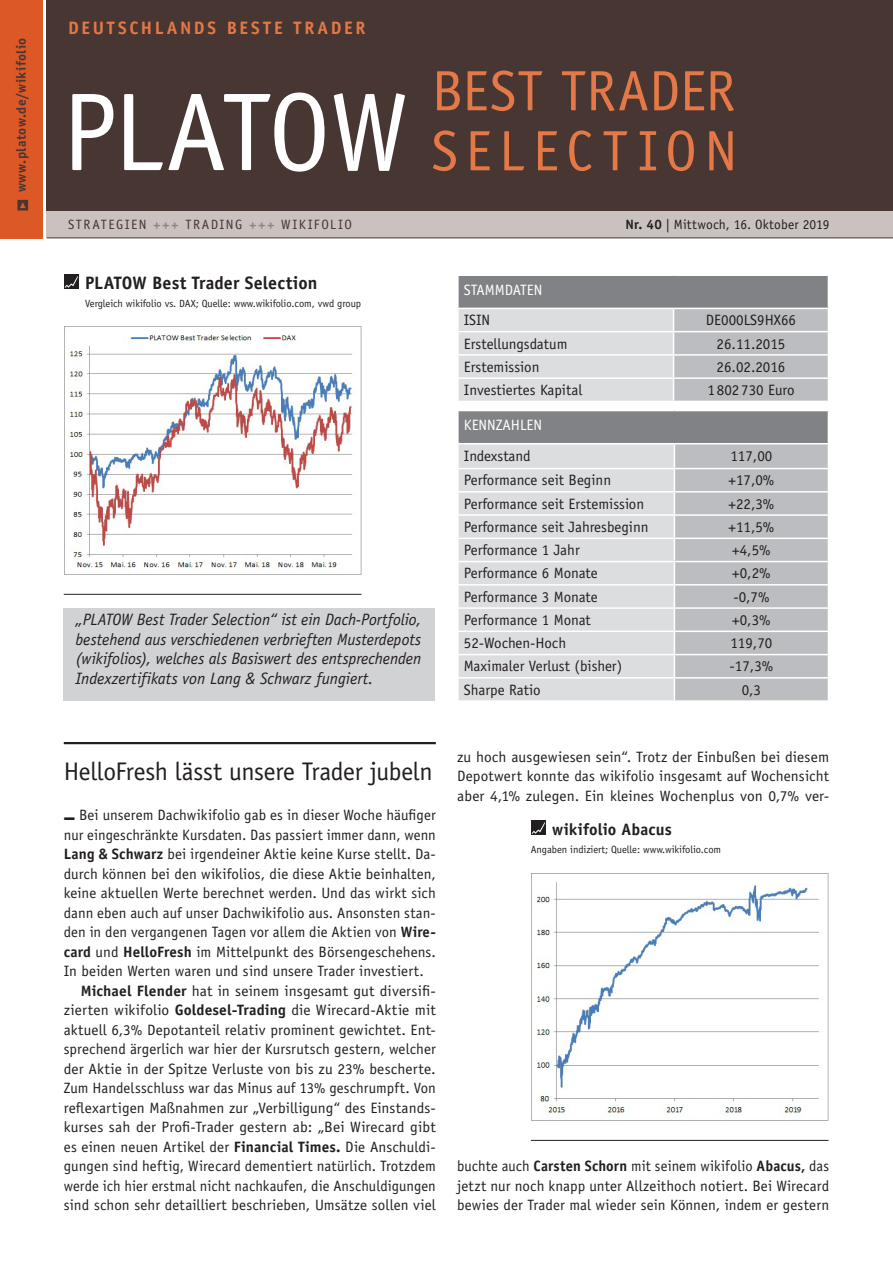
<style>
.page{position:relative;width:893px;height:1263px;background:#fff}
.page>*{position:absolute;margin:0;border:0;box-sizing:border-box;transform-origin:0 0}
.t1{font:111px "Officina Sans Std";letter-spacing:-.02em;color:#fff}
.t2{font:57px "Officina Sans Std";color:#e47846}
.t3{font:57px "Officina Sans Std";letter-spacing:.135em;color:#e47846}
._02_Headline{font:25.5px "Officina Sans Std";letter-spacing:-.01em;color:#231f20}
._20_Kasten_Kopf{font:700 18px "Officina Sans Std";letter-spacing:.005em;color:#231f20}
.t4{font:700 18px "Officina Sans Std";letter-spacing:.15em;color:#e47846}
._09_Zwischenhead_kur{font:italic 16.5px/19.5px "Officina Sans Std";letter-spacing:-.005em;color:#231f20}
._20_Kasten_Kopf-2{font:700 16.5px "Officina Sans Std";letter-spacing:.005em;color:#231f20}
._06_Fließtext_Einzug{font:15px/19.5px "Officina Sans Std";letter-spacing:.005em;color:#231f20;text-align:justify}
._05_Fließtext{font:15px/19.5px "Officina Sans Std";letter-spacing:.005em;color:#231f20;text-align:justify}
.Tabelle_Fließtext{font:15px "Officina Sans Std";color:#231f20}
.Tabelle_Überschrift{font:15px "Officina Sans Std";color:#fff}
.t5{font:13.5px "Officina Sans Std";letter-spacing:.11em;color:#473632}
._20_Kasten_Kopf-3{font:13.5px "Officina Sans Std";letter-spacing:.01em;color:#231f20}
.t6{font:700 13.5px "Officina Sans Std";letter-spacing:.035em;color:#473632}
._20_Kasten_Kopf-4{font:10.5px "Officina Sans Std";letter-spacing:-.005em;color:#231f20}
.s1{font-weight:700;color:#90827d}
.s2{font-weight:700}
</style>
<div class="page">
<div style="left:47px;top:208px;width:846px;height:30px;background:#c9c2bf"></div>
<hr style="left:47px;top:238px;width:846px;height:1px;background:#473632">
<div style="left:47px;top:0;width:846px;height:210px;background:#473632"></div>
<div style="left:0;top:0;width:43px;height:238px;background:#dd5827"></div>
<svg style="left:17px;top:200px;width:11px;height:10px"></svg>
<hr style="left:64px;top:742px;width:372px;height:2px;background:#231f20">
<hr style="left:64px;top:594px;width:297px;height:1px;background:#231f20">
<img style="left:64px;top:327px;width:298px;height:248px">
<div style="left:64px;top:274px;width:15px;height:15px;background:#231f20"></div>
<svg style="left:65px;top:276px;width:13px;height:12px"></svg>
<div style="left:458px;top:275px;width:370px;height:33px;background:#808285"></div>
<hr style="left:457px;top:274px;width:217px;height:2px;background:#fff">
<hr style="left:457px;top:276px;width:2px;height:32px;background:#fff">
<hr style="left:674px;top:274px;width:155px;height:2px;background:#fff">
<svg style="left:458px;top:308px;width:370px;height:93px;background:#d1d2d4"></svg>
<hr style="left:457px;top:377px;width:217px;height:2px;background:#fff">
<hr style="left:674px;top:377px;width:155px;height:2px;background:#fff">
<div style="left:458px;top:411px;width:370px;height:33px;background:#808285"></div>
<div style="left:459px;top:444px;width:215px;height:256px;background:#dcdddf"></div>
<hr style="left:457px;top:411px;width:2px;height:32px;background:#fff">
<hr style="left:457px;top:443px;width:217px;height:1px;background:#fff">
<hr style="left:674px;top:443px;width:155px;height:1px;background:#fff">
<hr style="left:457px;top:468px;width:217px;height:1px;background:#fff">
<hr style="left:457px;top:491px;width:217px;height:2px;background:#fff">
<div style="left:674px;top:444px;width:154px;height:256px;background:#bcbdc0"></div>
<hr style="left:457px;top:514px;width:217px;height:2px;background:#fff">
<hr style="left:457px;top:538px;width:217px;height:1px;background:#fff">
<hr style="left:457px;top:561px;width:217px;height:1px;background:#fff">
<hr style="left:457px;top:584px;width:217px;height:2px;background:#fff">
<hr style="left:457px;top:607px;width:217px;height:2px;background:#fff">
<hr style="left:457px;top:631px;width:217px;height:1px;background:#fff">
<hr style="left:457px;top:654px;width:217px;height:1px;background:#fff">
<hr style="left:457px;top:677px;width:217px;height:2px;background:#fff">
<hr style="left:674px;top:514px;width:155px;height:2px;background:#fff">
<hr style="left:674px;top:538px;width:155px;height:1px;background:#fff">
<hr style="left:674px;top:561px;width:155px;height:1px;background:#fff">
<hr style="left:674px;top:584px;width:155px;height:2px;background:#fff">
<hr style="left:674px;top:607px;width:155px;height:2px;background:#fff">
<hr style="left:674px;top:631px;width:155px;height:1px;background:#fff">
<hr style="left:674px;top:654px;width:155px;height:1px;background:#fff">
<hr style="left:674px;top:677px;width:155px;height:2px;background:#fff">
<div style="left:64px;top:608px;width:371px;height:93px;background:#d1d2d4"></div>
<hr style="left:531px;top:1140px;width:298px;height:1px;background:#231f20">
<img style="left:531px;top:873px;width:298px;height:248px">
<div style="left:531px;top:820px;width:15px;height:15px;background:#231f20"></div>
<svg style="left:532px;top:822px;width:13px;height:12px"></svg>
<p class="t6" style="left:13px;top:192px;width:156px;rotate:-90deg">www.platow.de/wikifolio</p>
<p class="t4" style="left:68px;top:17px;width:299px">DEUTSCHLANDS BESTE TRADER</p>
<p class="t1" style="left:62px;top:68px;width:348px">PLATOW</p>
<p class="t2" style="left:432px;top:58px;width:305px">BEST TRADER</p>
<p class="t3" style="left:432px;top:118px;width:307px">SELECTION</p>
<p class="t5" style="left:68px;top:216px;width:285px">STRATEGIEN <span class="s1">+++</span> TRADING <span class="s1">+++</span> WIKIFOLIO</p>
<p class="_20_Kasten_Kopf" style="left:85px;top:272px;width:234px">PLATOW Best Trader Selection</p>
<p class="_20_Kasten_Kopf-4" style="left:85px;top:298px;width:278px">Vergleich wikifolio vs. DAX; Quelle: www.wikifolio.com, vwd group</p>
<p class="_09_Zwischenhead_kur" style="left:75px;top:610px;width:347px">„PLATOW Best Trader Selection“ ist ein Dach-Portfolio, bestehend aus verschiedenen verbrieften Musterdepots</p>
<p class="_09_Zwischenhead_kur" style="left:75px;top:649px;width:347px">(wikifolios), welches als Basiswert des entsprechenden<br>Indexzertifikats von Lang &amp; Schwarz fungiert.</p>
<p class="_20_Kasten_Kopf-3" style="left:626px;top:216px;width:205px"><span class="s2">Nr. 40</span> | Mittwoch, 16. Oktober 2019</p>
<p class="Tabelle_Überschrift" style="left:464px;top:281px;width:80px">STAMMDATEN</p>
<p class="Tabelle_Fließtext" style="left:464px;top:311px;width:28px">ISIN</p>
<p class="Tabelle_Fließtext" style="left:706px;top:311px;width:92px">DE000LS9HX66</p>
<p class="Tabelle_Fließtext" style="left:464px;top:335px;width:105px">Erstellungsdatum</p>
<p class="Tabelle_Fließtext" style="left:717px;top:335px;width:70px">26.11.2015</p>
<p class="Tabelle_Fließtext" style="left:464px;top:358px;width:77px">Erstemission</p>
<p class="Tabelle_Fließtext" style="left:717px;top:358px;width:70px">26.02.2016</p>
<p class="Tabelle_Fließtext" style="left:464px;top:381px;width:120px">Investiertes Kapital</p>
<p class="Tabelle_Fließtext" style="left:707px;top:381px;width:89px">1802730 Euro</p>
<p class="Tabelle_Überschrift" style="left:464px;top:416px;width:80px">KENNZAHLEN</p>
<p class="Tabelle_Fließtext" style="left:464px;top:447px;width:68px">Indexstand</p>
<p class="Tabelle_Fließtext" style="left:730px;top:447px;width:43px">117,00</p>
<p class="Tabelle_Fließtext" style="left:464px;top:472px;width:149px">Performance seit Beginn</p>
<p class="Tabelle_Fließtext" style="left:728px;top:472px;width:47px">+17,0%</p>
<p class="Tabelle_Fließtext" style="left:464px;top:495px;width:182px">Performance seit Erstemission</p>
<p class="Tabelle_Fließtext" style="left:728px;top:495px;width:47px">+22,3%</p>
<p class="Tabelle_Fließtext" style="left:464px;top:518px;width:186px">Performance seit Jahresbeginn</p>
<p class="Tabelle_Fließtext" style="left:728px;top:518px;width:47px">+11,5%</p>
<p class="Tabelle_Fließtext" style="left:464px;top:541px;width:117px">Performance 1 Jahr</p>
<p class="Tabelle_Fließtext" style="left:732px;top:541px;width:40px">+4,5%</p>
<p class="Tabelle_Fließtext" style="left:464px;top:565px;width:135px">Performance 6 Monate</p>
<p class="Tabelle_Fließtext" style="left:732px;top:565px;width:40px">+0,2%</p>
<p class="Tabelle_Fließtext" style="left:464px;top:588px;width:135px">Performance 3 Monate</p>
<p class="Tabelle_Fließtext" style="left:733px;top:588px;width:38px">-0,7%</p>
<p class="Tabelle_Fließtext" style="left:464px;top:611px;width:129px">Performance 1 Monat</p>
<p class="Tabelle_Fließtext" style="left:732px;top:611px;width:40px">+0,3%</p>
<p class="Tabelle_Fließtext" style="left:464px;top:634px;width:104px">52-Wochen-Hoch</p>
<p class="Tabelle_Fließtext" style="left:730px;top:634px;width:43px">119,70</p>
<p class="Tabelle_Fließtext" style="left:464px;top:658px;width:160px">Maximaler Verlust (bisher)</p>
<p class="Tabelle_Fließtext" style="left:730px;top:658px;width:45px">-17,3%</p>
<p class="Tabelle_Fließtext" style="left:464px;top:681px;width:78px">Sharpe Ratio</p>
<p class="Tabelle_Fließtext" style="left:742px;top:681px;width:21px">0,3</p>
<p class="_02_Headline" style="left:64px;top:757px;width:370px">HelloFresh lässt unsere Trader jubeln</p>
<p class="_05_Fließtext" style="left:64px;top:806px;width:374px">■ Bei unserem Dachwikifolio gab es in dieser Woche häufiger nur eingeschränkte Kursdaten. Das passiert immer dann, wenn <span class="s2">Lang &amp; Schwarz</span> bei irgendeiner Aktie keine Kurse stellt. Da&shy;durch können bei den wikifolios, die diese Aktie beinhalten, keine aktuellen Werte berechnet werden. Und das wirkt sich dann eben auch auf unser Dachwikifolio aus. Ansonsten stan&shy;den in den vergangenen Tagen vor allem die Aktien von <span class="s2">Wire&shy;card</span> und <span class="s2">HelloFresh</span> im Mittelpunkt des Börsengeschehens.<br>In beiden Werten waren und sind unsere Trader investiert.</p>
<p class="_06_Fließtext_Einzug" style="left:64px;top:981px;width:374px;text-indent:17px"><span class="s2">Michael Flender</span> hat in seinem insgesamt gut diversifi&shy;zierten wikifolio <span class="s2">Goldesel-Trading</span> die Wirecard-Aktie mit aktuell 6,3% Depotanteil relativ prominent gewichtet. Ent&shy;sprechend ärgerlich war hier der Kursrutsch gestern, welcher der Aktie in der Spitze Verluste von bis zu 23% bescherte.<br>Zum Handelsschluss war das Minus auf 13% geschrumpft. Von reflexartigen Maßnahmen zur „Verbilligung“ des Einstands&shy;kurses sah der Profi-Trader gestern ab: „Bei Wirecard gibt es einen neuen Artikel der <span class="s2">Financial Times.</span> Die Anschuldi&shy;gungen sind heftig, Wirecard dementiert natürlich. Trotzdem werde ich hier erstmal nicht nachkaufen, die Anschuldigungen sind schon sehr detailliert beschrieben, Umsätze sollen viel</p>
<p class="_06_Fließtext_Einzug" style="left:457px;top:747px;width:374px">zu hoch ausgewiesen sein“. Trotz der Einbußen bei diesem Depotwert konnte das wikifolio insgesamt auf Wochensicht aber 4,1% zulegen. Ein kleines Wochenplus von 0,7% ver-</p>
<p class="_20_Kasten_Kopf-2" style="left:552px;top:819px;width:121px">wikifolio Abacus</p>
<p class="_20_Kasten_Kopf-4" style="left:531px;top:844px;width:192px">Angaben indiziert; Quelle: www.wikifolio.com</p>
<p class="_06_Fließtext_Einzug" style="left:457px;top:1157px;width:374px">buchte auch <span class="s2">Carsten Schorn</span> mit seinem wikifolio <span class="s2">Abacus,</span> das jetzt nur noch knapp unter Allzeithoch notiert. Bei Wirecard bewies der Trader mal wieder sein Können, indem er gestern</p>
</div>
